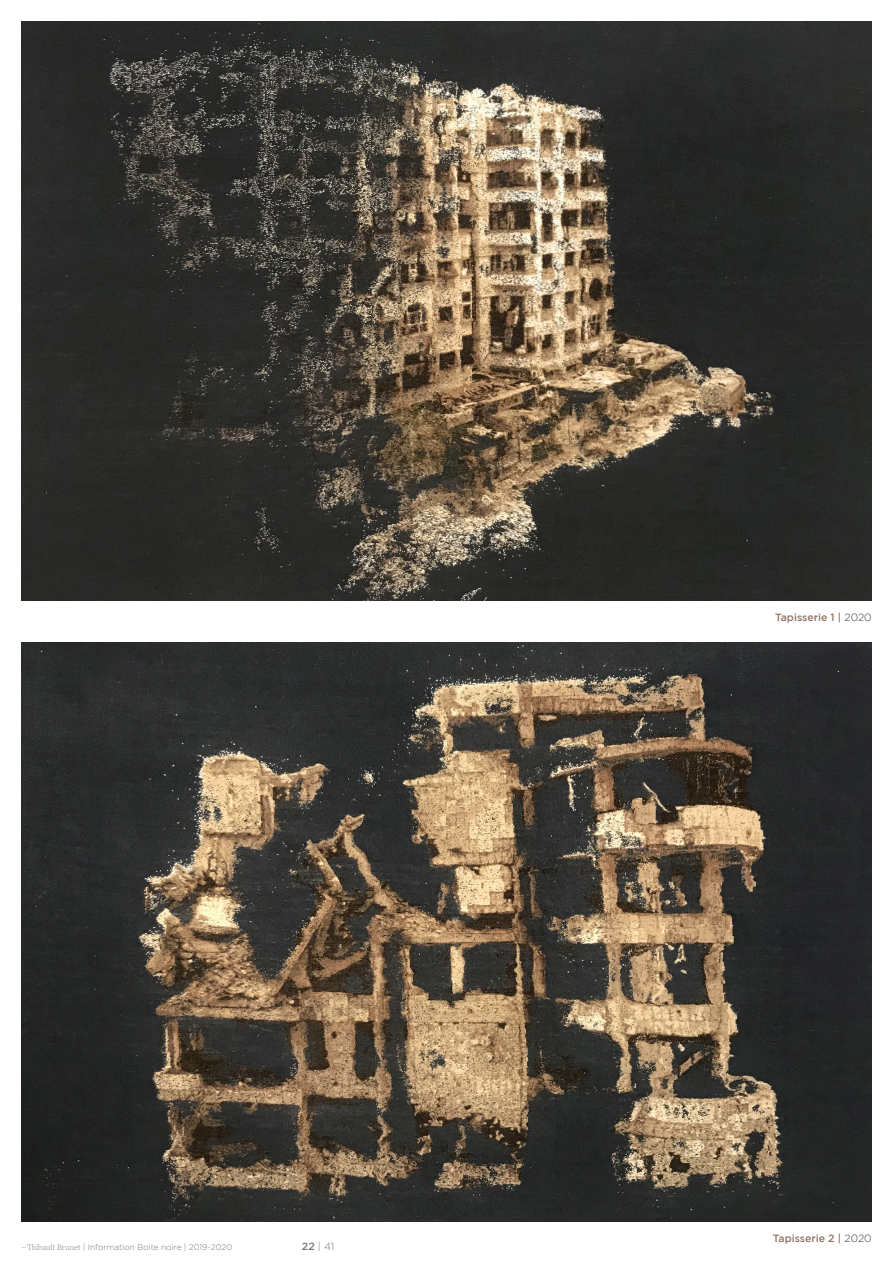
<style>
.page{position:relative;width:893px;height:1263px;background:#fff}
.page>*{position:absolute;margin:0;border:0;box-sizing:border-box;transform-origin:0 0}
.Légende_img{font:500 10.5px "Gotham";color:#927565}
.Folio{font:300 10.5px "Gotham";color:#76787b}
.Folio-2{font:300 8.25px "Gotham";color:#76787b}
.s1{font-family:"Inferi"}
.s2{font-weight:500}
.s3{font-weight:300;color:#3e3e3f}
</style>
<div class="page">
<img style="left:21px;top:642px;width:851px;height:580px">
<img style="left:21px;top:21px;width:851px;height:580px">
<p class="Folio-2" style="left:21px;top:1242px;width:213px"><span class="s1">–Thibault Brunet</span> | Information Boite noire | 2019-2020</p>
<p class="Folio" style="left:302px;top:1240px;width:34px"><span class="s2">22</span> | 41</p>
<p class="Légende_img" style="left:775px;top:611px;width:98px">Tapisserie 1 | <span class="s3">2020</span></p>
<p class="Légende_img" style="left:773px;top:1232px;width:100px">Tapisserie 2 | <span class="s3">2020</span></p>
</div>
